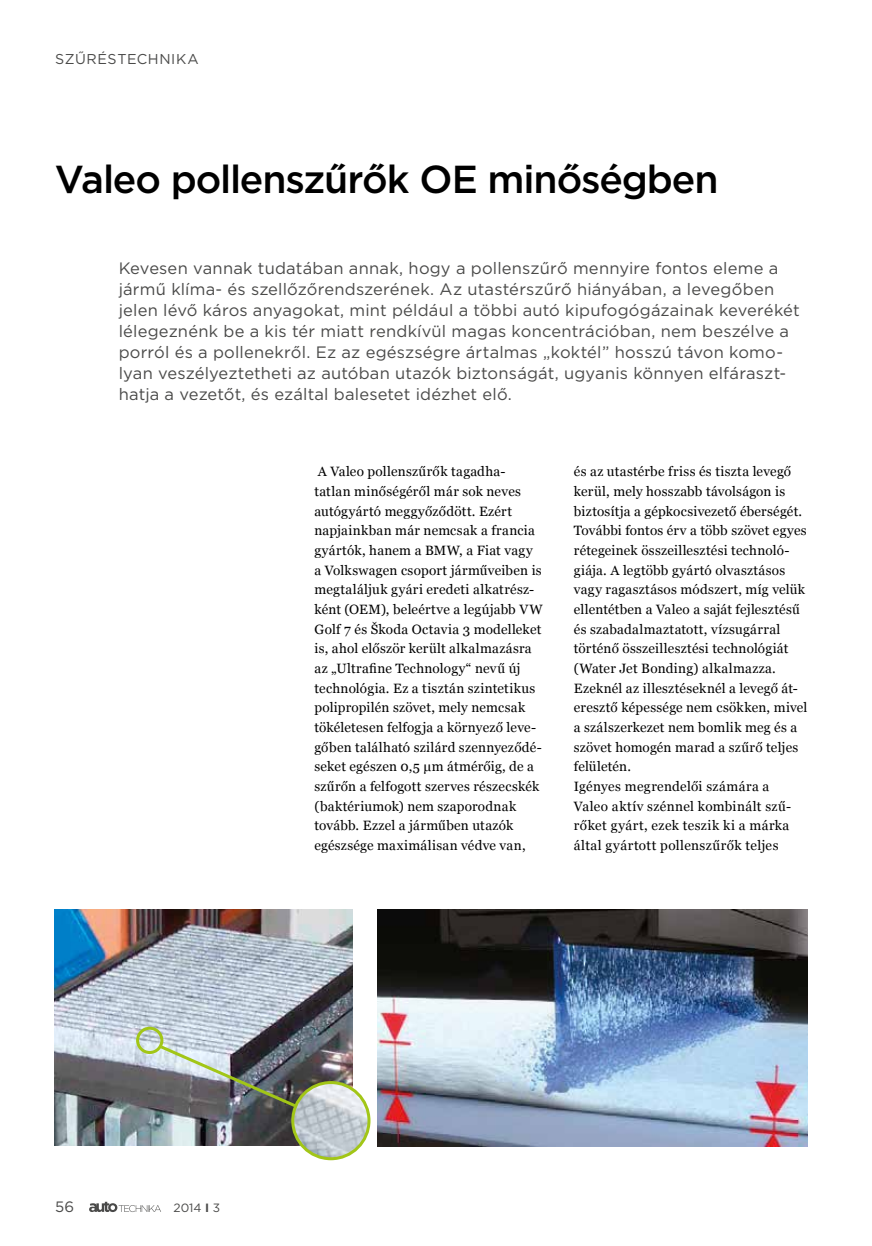
<style>
.page{position:relative;width:872px;height:1246px;background:#fff}
.page>*{position:absolute;margin:0;border:0;box-sizing:border-box;transform-origin:0 0}
.t1{font:500 39px "Gotham";letter-spacing:-.03em;color:#000}
.t2{font:16.5px/21px "Gotham";letter-spacing:.01em;color:#4a4a49}
.t3{font:15px "Gotham";color:#4a4a49}
.t4{font:14.25px "Gotham";letter-spacing:.04em;color:#4a4a49}
.t5{font:13.5px/19.6px "Georgia";letter-spacing:.02em;color:#000}
.t6{font:12px "Gotham";color:#4a4a49}
.s1{font-weight:700}
</style>
<div class="page">
<svg style="left:89px;top:1202px;width:72px;height:10px"></svg>
<img style="left:55px;top:909px;width:298px;height:236px">
<img style="left:293px;top:1082px;width:76px;height:77px;border-radius:38px">
<div style="left:291px;top:1081px;width:79px;height:79px;border:3px solid #a2c617;border-radius:50%"></div>
<div style="left:136px;top:1027px;width:27px;height:27px;border:3px solid #a2c617;border-radius:50%"></div>
<img style="left:157px;top:1043px;width:142px;height:67px">
<img style="left:377px;top:909px;width:430px;height:238px">
<p class="t4" style="left:55px;top:50px;width:145px">SZŰRÉSTECHNIKA</p>
<p class="t1" style="left:55px;top:154px;width:665px">Valeo pollenszűrők OE minőségben</p>
<p class="t2" style="left:119px;top:257px;width:682px">Kevesen vannak tudatában annak, hogy a pollenszűrő mennyire fontos eleme a jármű klíma- és szellőzőrendszerének. Az utastérszűrő hiányában, a levegőben jelen lévő káros anyagokat, mint például a többi autó kipufogógázainak keverékét lélegeznénk be a kis tér miatt rendkívül magas koncentrációban, nem beszélve a porról és a pollenekről. Ez az egészségre ártalmas „koktél” hosszú távon komo&shy;lyan veszélyeztetheti az autóban utazók biztonságát, ugyanis könnyen elfáraszt&shy;hatja a vezetőt, és ezáltal balesetet idézhet elő.</p>
<p class="t5" style="left:314px;top:461px;width:230px">A Valeo pollenszűrők tagadha-<br>tatlan minőségéről már sok neves autógyártó meggyőződött. Ezért napjainkban már nemcsak a francia gyártók, hanem a BMW, a Fiat vagy a Volkswagen csoport járműveiben is megtaláljuk gyári eredeti alkatrész&shy;ként (OEM), beleértve a legújabb VW Golf 7 és Škoda Octavia 3 modelleket is, ahol először került alkalmazásra az „Ultrafine Technology“ nevű új technológia. Ez a tisztán szintetikus polipropilén szövet, mely nemcsak tökéletesen felfogja a környező leve&shy;gőben található szilárd szennyeződé&shy;seket egészen 0,5 µm átmérőig, de a szűrőn a felfogott szerves részecskék (baktériumok) nem szaporodnak tovább. Ezzel a járműben utazók egészsége maximálisan védve van,</p>
<p class="t5" style="left:574px;top:461px;width:235px">és az utastérbe friss és tiszta levegő kerül, mely hosszabb távolságon is biztosítja a gépkocsivezető éberségét.<br>További fontos érv a több szövet egyes rétegeinek összeillesztési technoló&shy;giája. A legtöbb gyártó olvasztásos vagy ragasztásos módszert, míg velük ellentétben a Valeo a saját fejlesztésű és szabadalmaztatott, vízsugárral történő összeillesztési technológiát (Water Jet Bonding) alkalmazza.<br>Ezeknél az illesztéseknél a levegő át&shy;eresztő képessége nem csökken, mivel a szálszerkezet nem bomlik meg és a szövet homogén marad a szűrő teljes felületén.<br>Igényes megrendelői számára a<br>Valeo aktív szénnel kombinált szű&shy;rőket gyárt, ezek teszik ki a márka által gyártott pollenszűrők teljes</p>
<p class="t3" style="left:55px;top:1197px;width:20px">56</p>
<p class="t6" style="left:173px;top:1200px;width:48px">2014 <span class="s1">I</span> 3</p>
</div>
